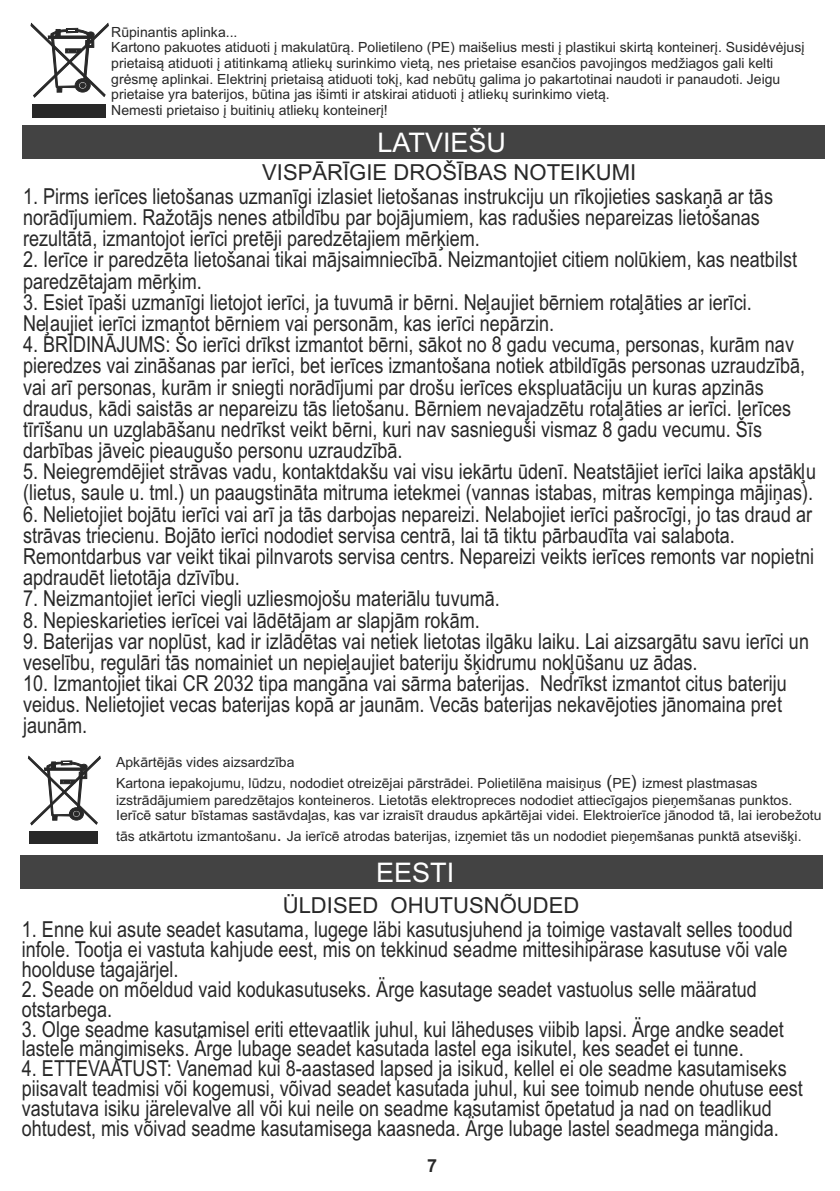
<style>
.page{position:relative;width:840px;height:1191px;background:#fff}
.page>*{position:absolute;margin:0;border:0;box-sizing:border-box;transform-origin:0 0}
.t1{font:27px "Arial";color:#fff}
.t2{font:22px/21.2px "Arial Narrow";color:#282828}
.t3{font:22px "Arial";color:#282828}
.t4{font:700 18px "Arial";color:#282828}
.t5{font:14px/15.6px "Arial";color:#282828}
.s1{font-family:"Arial Unicode MS";font-size:18px}
</style>
<div class="page">
<svg style="left:30px;top:23px;width:79px;height:75px"></svg>
<div style="left:32px;top:104px;width:74px;height:14px;background:#282828"></div>
<div style="left:22px;top:125px;width:801px;height:34px;background:#434343"></div>
<svg style="left:28px;top:756px;width:73px;height:69px"></svg>
<div style="left:30px;top:831px;width:68px;height:13px;background:#282828"></div>
<div style="left:21px;top:855px;width:801px;height:34px;background:#434343"></div>
<p class="t5" style="left:111px;top:25px;width:694px">Rūpinantis aplinka...<br>Kartono pakuotes atiduoti į makulatūrą. Polietileno (PE) maišelius mesti į plastikui skirtą konteinerį. Susidėvėjusį prietaisą atiduoti į atitinkamą atliekų surinkimo vietą, nes prietaise esančios pavojingos medžiagos gali kelti grėsmę aplinkai. Elektrinį prietaisą atiduoti tokį, kad nebūtų galima jo pakartotinai naudoti ir panaudoti. Jeigu prietaise yra baterijos, būtina jas išimti ir atskirai atiduoti į atliekų surinkimo vietą.<br>Nemesti prietaiso į buitinių atliekų konteinerį!</p>
<p class="t1" style="left:377px;top:132px;width:130px">LATVIEŠU</p>
<p class="t3" style="left:262px;top:164px;width:375px">VISPĀRĪGIE DROŠĪBAS NOTEIKUMI</p>
<p class="t2" style="left:23px;top:187px;width:751px">1. Pirms ierīces lietošanas uzmanīgi izlasiet lietošanas instrukciju un rīkojieties saskaņā ar tās norādījumiem. Ražotājs nenes atbildību par bojājumiem, kas radušies nepareizas lietošanas rezultātā, izmantojot ierīci pretēji paredzētajiem mērķiem.</p>
<p class="t2" style="left:23px;top:251px;width:775px">2. Ierīce ir paredzēta lietošanai tikai mājsaimniecībā. Neizmantojiet citiem nolūkiem, kas neatbilst paredzētajam mērķim.</p>
<p class="t2" style="left:23px;top:293px;width:730px">3. Esiet īpaši uzmanīgi lietojot ierīci, ja tuvumā ir bērni. Neļaujiet bērniem rotaļāties ar ierīci.<br>Neļaujiet ierīci izmantot bērniem vai personām, kas ierīci nepārzin.</p>
<p class="t2" style="left:23px;top:336px;width:783px">4. BRĪDINĀJUMS: Šo ierīci drīkst izmantot bērni, sākot no 8 gadu vecuma, personas, kurām nav pieredzes vai zināšanas par ierīci, bet ierīces izmantošana notiek atbildīgās personas uzraudzībā, vai arī personas, kurām ir sniegti norādījumi par drošu ierīces ekspluatāciju un kuras apzinās draudus, kādi saistās ar nepareizu tās lietošanu. Bērniem nevajadzētu rotaļāties ar ierīci. Ierīces tīrīšanu un uzglabāšanu nedrīkst veikt bērni, kuri nav sasnieguši vismaz 8 gadu vecumu. Šīs darbības jāveic pieaugušo personu uzraudzībā.</p>
<p class="t2" style="left:23px;top:463px;width:794px">5. Neiegremdējiet strāvas vadu, kontaktdakšu vai visu iekārtu ūdenī. Neatstājiet ierīci laika apstākļu (lietus, saule u. tml.) un paaugstināta mitruma ietekmei (vannas istabas, mitras kempinga mājiņas).</p>
<p class="t2" style="left:23px;top:505px;width:792px">6. Nelietojiet bojātu ierīci vai arī ja tās darbojas nepareizi. Nelabojiet ierīci pašrocīgi, jo tas draud ar strāvas triecienu. Bojāto ierīci nododiet servisa centrā, lai tā tiktu pārbaudīta vai salabota.<br>Remontdarbus var veikt tikai pilnvarots servisa centrs. Nepareizi veikts ierīces remonts var nopietni apdraudēt lietotāja dzīvību.</p>
<p class="t2" style="left:23px;top:590px;width:478px">7. Neizmantojiet ierīci viegli uzliesmojošu materiālu tuvumā.</p>
<p class="t2" style="left:23px;top:611px;width:458px">8. Nepieskarieties ierīcei vai lādētājam ar slapjām rokām.</p>
<p class="t2" style="left:23px;top:632px;width:787px">9. Baterijas var noplūst, kad ir izlādētas vai netiek lietotas ilgāku laiku. Lai aizsargātu savu ierīci un veselību, regulāri tās nomainiet un nepieļaujiet bateriju šķidrumu nokļūšanu uz ādas.</p>
<p class="t2" style="left:23px;top:675px;width:765px">10. Izmantojiet tikai CR 2032 tipa mangāna vai sārma baterijas. Nedrīkst izmantot citus bateriju veidus. Nelietojiet vecas baterijas kopā ar jaunām. Vecās baterijas nekavējoties jānomaina pret jaunām.</p>
<p class="t5" style="left:116px;top:753px;width:642px;line-height:21px">Apkārtējās vides aizsardzība<br>Kartona iepakojumu, lūdzu, nododiet otreizējai pārstrādei. Polietilēna maisiņus <span class="s1">(</span>PE<span class="s1">)</span> izmest plastmasas</p>
<p class="t5" style="left:116px;top:793px;width:706px;line-height:14.8px">izstrādājumiem paredzētajos konteineros. Lietotās elektropreces nododiet attiecīgajos pieņemšanas punktos.<br>Ierīcē satur bīstamas sastāvdaļas, kas var izraisīt draudus apkārtējai videi. Elektroierīce jānodod tā, lai ierobežotu</p>
<p class="t5" style="left:116px;top:829px;width:686px">tās atkārtotu izmantošanu<span class="s1">.</span> Ja ierīcē atrodas baterijas, izņemiet tās un nododiet pieņemšanas punktā atsevišķi.</p>
<p class="t1" style="left:376px;top:862px;width:79px">EESTI</p>
<p class="t3" style="left:282px;top:897px;width:298px">ÜLDISED OHUTUSNÕUDED</p>
<p class="t2" style="left:22px;top:921px;width:772px;line-height:20px">1. Enne kui asute seadet kasutama, lugege läbi kasutusjuhend ja toimige vastavalt selles toodud infole. Tootja ei vastuta kahjude eest, mis on tekkinud seadme mittesihipärase kasutuse või vale hoolduse tagajärjel.</p>
<p class="t2" style="left:22px;top:981px;width:736px;line-height:20px">2. Seade on mõeldud vaid kodukasutuseks. Ärge kasutage seadet vastuolus selle määratud otstarbega.</p>
<p class="t2" style="left:22px;top:1020px;width:763px;line-height:20px">3. Olge seadme kasutamisel eriti ettevaatlik juhul, kui läheduses viibib lapsi. Ärge andke seadet lastele mängimiseks. Ärge lubage seadet kasutada lastel ega isikutel, kes seadet ei tunne.</p>
<p class="t2" style="left:22px;top:1060px;width:782px;line-height:20px">4. ETTEVAATUST: Vanemad kui 8-aastased lapsed ja isikud, kellel ei ole seadme kasutamiseks piisavalt teadmisi või kogemusi, võivad seadet kasutada juhul, kui see toimub nende ohutuse eest vastutava isiku järelevalve all või kui neile on seadme kasutamist õpetatud ja nad on teadlikud ohtudest, mis võivad seadme kasutamisega kaasneda. Ärge lubage lastel seadmega mängida.</p>
<p class="t4" style="left:427px;top:1159px;width:12px">7</p>
</div>
